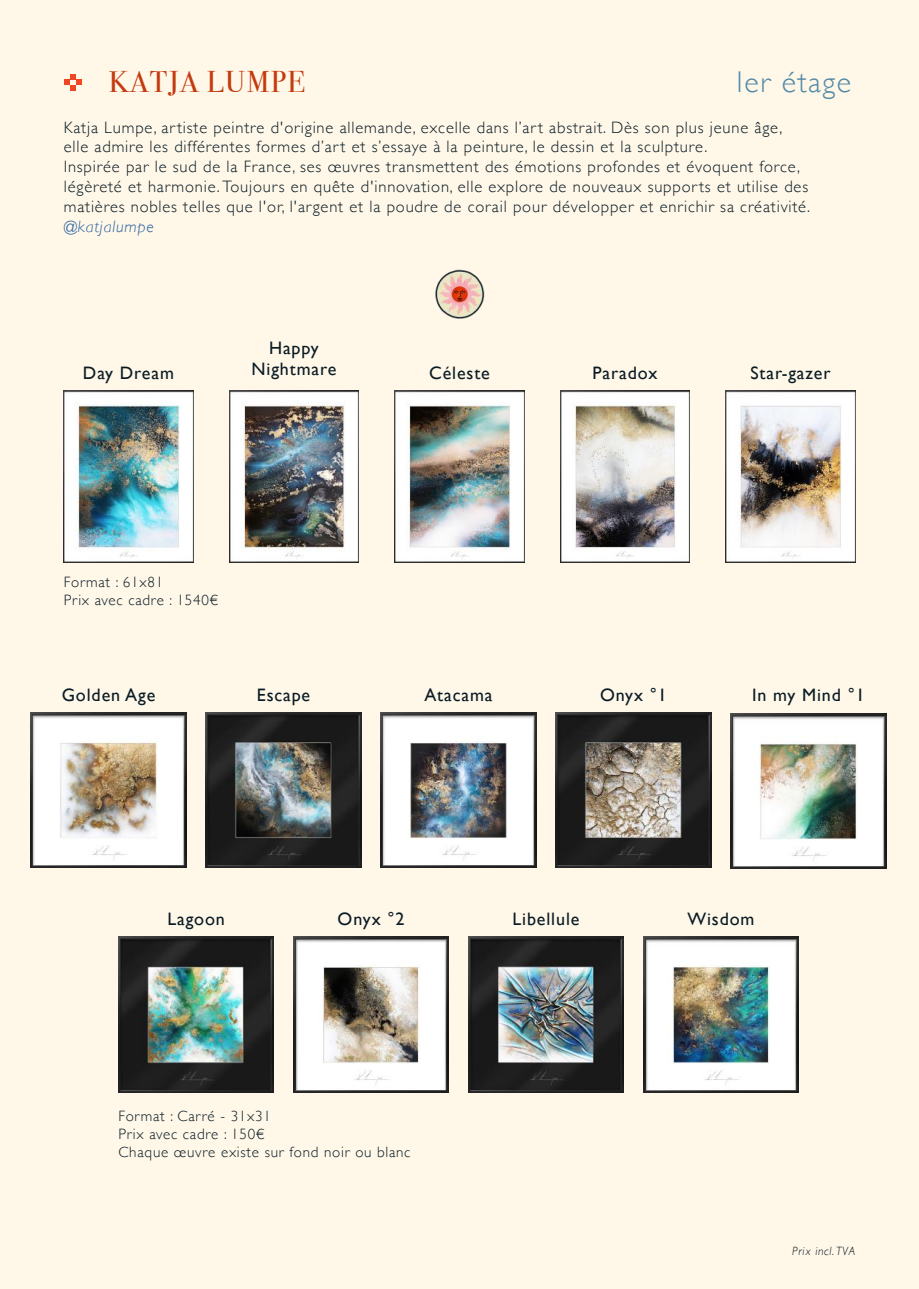
<style>
.page{position:relative;width:919px;height:1289px;background:#fff}
.page>*{position:absolute;margin:0;border:0;box-sizing:border-box;transform-origin:0 0}
.t1{font:30px "Bodoni Svty Two ITCTT";letter-spacing:.05em;color:#c43a0f}
.t2{font:300 30px "Gill Sans";letter-spacing:.05em;color:#5289a8}
.t3{font:18px/21.6px "Gill Sans";letter-spacing:.05em;color:#091b25;text-align:center}
.t4{font:300 16.5px/19.8px "Gill Sans";letter-spacing:.05em;color:#091b25}
.t5{font:italic 300 16.5px "Gill Sans";letter-spacing:.05em;color:#255fa0}
.t6{font:300 15px/18px "Gill Sans";letter-spacing:.05em;color:#091b25}
.t7{font:italic 300 12px "Gill Sans";letter-spacing:.05em;color:#091b25}
</style>
<div class="page">
<div style="left:0;top:0;width:918px;height:1288px;background:#fff7e7"></div>
<svg style="left:64px;top:74px;width:18px;height:17px"></svg>
<img style="left:64px;top:390px;width:129px;height:173px">
<img style="left:229px;top:390px;width:129px;height:173px">
<img style="left:725px;top:390px;width:130px;height:173px">
<img style="left:395px;top:390px;width:129px;height:173px">
<img style="left:560px;top:390px;width:129px;height:173px">
<img style="left:31px;top:712px;width:155px;height:156px">
<img style="left:555px;top:712px;width:156px;height:156px">
<img style="left:206px;top:712px;width:155px;height:156px">
<img style="left:381px;top:712px;width:155px;height:156px">
<img style="left:118px;top:936px;width:156px;height:155px">
<img style="left:643px;top:936px;width:155px;height:155px">
<img style="left:293px;top:936px;width:156px;height:155px">
<img style="left:468px;top:936px;width:155px;height:155px">
<img style="left:435px;top:269px;width:50px;height:50px">
<img style="left:730px;top:713px;width:156px;height:155px">
<h1 class="t1" style="left:109px;top:57px;width:198px">KATJA LUMPE</h1>
<p class="t4" style="left:64px;top:117px;width:747px">Katja Lumpe, artiste peintre d'origine allemande, excelle dans l’art abstrait. Dès son plus jeune âge, elle admire les différentes formes d’art et s’essaye à la peinture, le dessin et la sculpture.<br>Inspirée par le sud de la France, ses œuvres transmettent des émotions profondes et évoquent force, légèreté et harmonie. Toujours en quête d'innovation, elle explore de nouveaux supports et utilise des matières nobles telles que l'or, l'argent et la poudre de corail pour développer et enrichir sa créativité.</p>
<p class="t5" style="left:64px;top:217px;width:92px">@katjalumpe</p>
<h1 class="t2" style="left:732px;top:58px;width:121px">1er étage</h1>
<p class="t3" style="left:83px;top:362px;width:93px">Day Dream</p>
<p class="t3" style="left:251px;top:336px;width:86px">Happy<br>Nightmare</p>
<p class="t6" style="left:64px;top:572px;width:156px">Format : 61x81<br>Prix avec cadre : 1540€</p>
<p class="t3" style="left:429px;top:362px;width:62px">Céleste</p>
<p class="t3" style="left:592px;top:362px;width:66px">Paradox</p>
<p class="t3" style="left:750px;top:362px;width:82px">Star-gazer</p>
<p class="t3" style="left:62px;top:684px;width:95px">Golden Age</p>
<p class="t3" style="left:257px;top:684px;width:55px">Escape</p>
<p class="t3" style="left:600px;top:684px;width:68px">Onyx °1</p>
<p class="t3" style="left:424px;top:684px;width:70px">Atacama</p>
<p class="t3" style="left:752px;top:684px;width:114px">In my Mind °1</p>
<p class="t3" style="left:167px;top:907px;width:59px">Lagoon</p>
<p class="t3" style="left:337px;top:907px;width:68px">Onyx °2</p>
<p class="t3" style="left:512px;top:907px;width:69px">Libellule</p>
<p class="t3" style="left:687px;top:907px;width:69px">Wisdom</p>
<p class="t6" style="left:118px;top:1106px;width:293px">Format : Carré - 31x31<br>Prix avec cadre : 150€<br>Chaque œuvre existe sur fond noir ou blanc</p>
<p class="t7" style="left:792px;top:1243px;width:64px">Prix incl. TVA</p>
</div>
